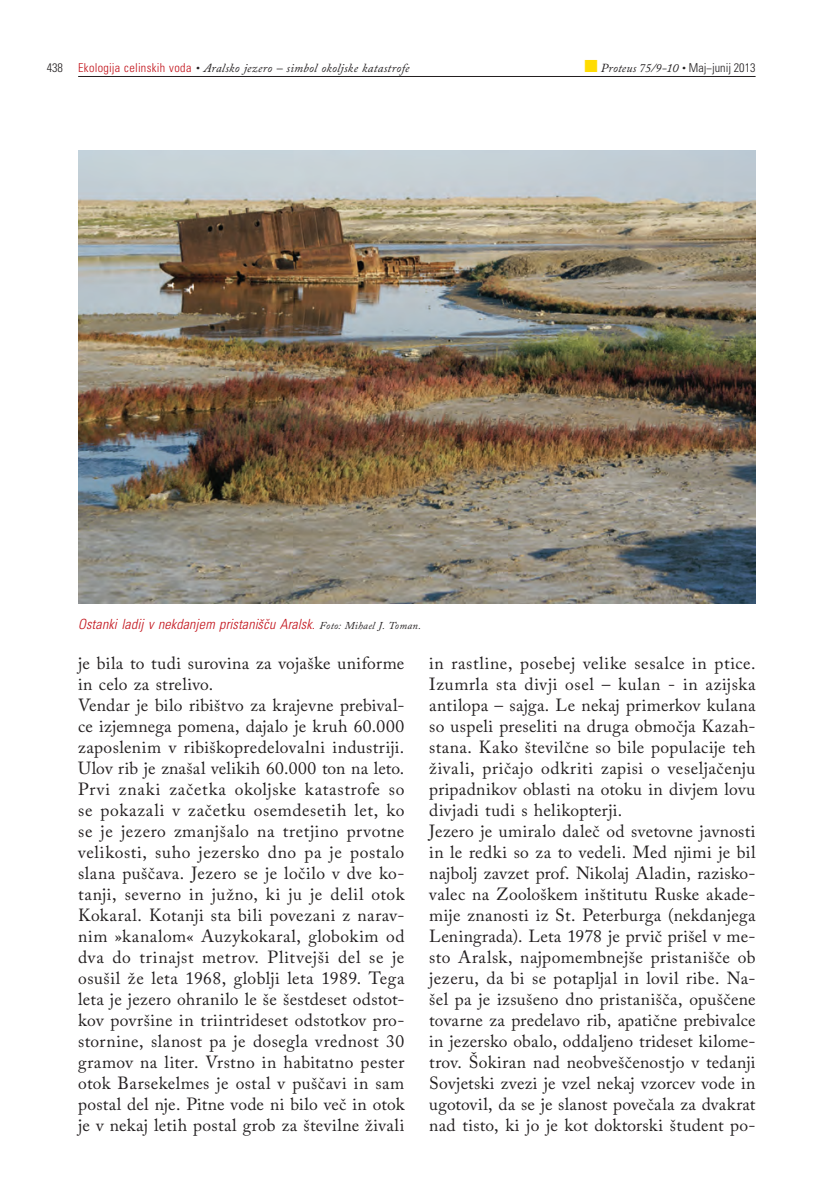
<style>
.page{position:relative;width:834px;height:1191px;background:#fff}
.page>*{position:absolute;margin:0;border:0;box-sizing:border-box;transform-origin:0 0}
.t1{font:17.5px/21px "Adobe Caslon Pro";letter-spacing:.025em;color:#231f20}
.t2{font:italic 300 condensed 14px "Univers";letter-spacing:.01em;color:#c2121a}
.t3{font:italic 12.25px "Adobe Caslon Pro";letter-spacing:.02em;color:#231f20}
.s1{font-family:"Univers";font-weight:300;font-style:normal;font-stretch:condensed}
.s2{font-family:"Univers";font-weight:300;font-style:normal;font-stretch:condensed;color:#c2121a}
.s3{color:#ffdc01}
.s4{font-family:"Adobe Caslon Pro";font-weight:400;font-stretch:normal;font-size:10.5px;color:#231f20}
</style>
<div class="page">
<hr style="left:78px;top:76px;width:677px;height:1px;background:#231f20">
<img style="left:78px;top:150px;width:677px;height:453px">
<p class="t3" style="left:47px;top:60px;width:364px"><span class="s1">438</span> <span class="s2">Ekologija celinskih voda</span> • Aralsko jezero – simbol okoljske katastrofe</p>
<p class="t3" style="left:584px;top:60px;width:173px"><span class="s3">■</span> Proteus 75/9-10 • <span class="s1">Maj−junij 2013</span></p>
<p class="t2" style="left:78px;top:616px;width:344px">Ostanki ladij v nekdanjem pristanišËu Aralsk. <span class="s4">Foto: Mihael J. Toman.</span></p>
<p class="t1" style="left:78px;top:652px;width:328px">je bila to tudi surovina za vojaške uniforme in celo za strelivo.<br>Vendar je bilo ribištvo za krajevne prebival&shy;ce izjemnega pomena, dajalo je kruh 60.000 zaposlenim v ribiškopredelovalni industriji.<br>Ulov rib je znašal velikih 60.000 ton na leto.<br>Prvi znaki začetka okoljske katastrofe so se pokazali v začetku osemdesetih let, ko se je jezero zmanjšalo na tretjino prvotne velikosti, suho jezersko dno pa je postalo slana puščava. Jezero se je ločilo v dve ko&shy;tanji, severno in južno, ki ju je delil otok Kokaral. Kotanji sta bili povezani z narav&shy;nim »kanalom« Auzykokaral, globokim od dva do trinajst metrov. Plitvejši del se je osušil že leta 1968, globlji leta 1989. Tega leta je jezero ohranilo le še šestdeset odstot&shy;kov površine in triintrideset odstotkov pro&shy;stornine, slanost pa je dosegla vrednost 30 gramov na liter. Vrstno in habitatno pester otok Barsekelmes je ostal v puščavi in sam postal del nje. Pitne vode ni bilo več in otok je v nekaj letih postal grob za številne živali</p>
<p class="t1" style="left:429px;top:652px;width:328px">in rastline, posebej velike sesalce in ptice.<br>Izumrla sta divji osel – kulan - in azijska antilopa – sajga. Le nekaj primerkov kulana so uspeli preseliti na druga območja Kazah&shy;stana. Kako številčne so bile populacije teh živali, pričajo odkriti zapisi o veseljačenju pripadnikov oblasti na otoku in divjem lovu divjadi tudi s helikopterji.<br>Jezero je umiralo daleč od svetovne javnosti in le redki so za to vedeli. Med njimi je bil najbolj zavzet prof. Nikolaj Aladin, razisko&shy;valec na Zoološkem inštitutu Ruske akade&shy;mije znanosti iz St. Peterburga (nekdanjega Leningrada). Leta 1978 je prvič prišel v me&shy;sto Aralsk, najpomembnejše pristanišče ob jezeru, da bi se potapljal in lovil ribe. Na&shy;šel pa je izsušeno dno pristanišča, opuščene tovarne za predelavo rib, apatične prebivalce in jezersko obalo, oddaljeno trideset kilome&shy;trov. Šokiran nad neobveščenostjo v tedanji Sovjetski zvezi je vzel nekaj vzorcev vode in ugotovil, da se je slanost povečala za dvakrat nad tisto, ki jo je kot doktorski študent po-</p>
</div>
